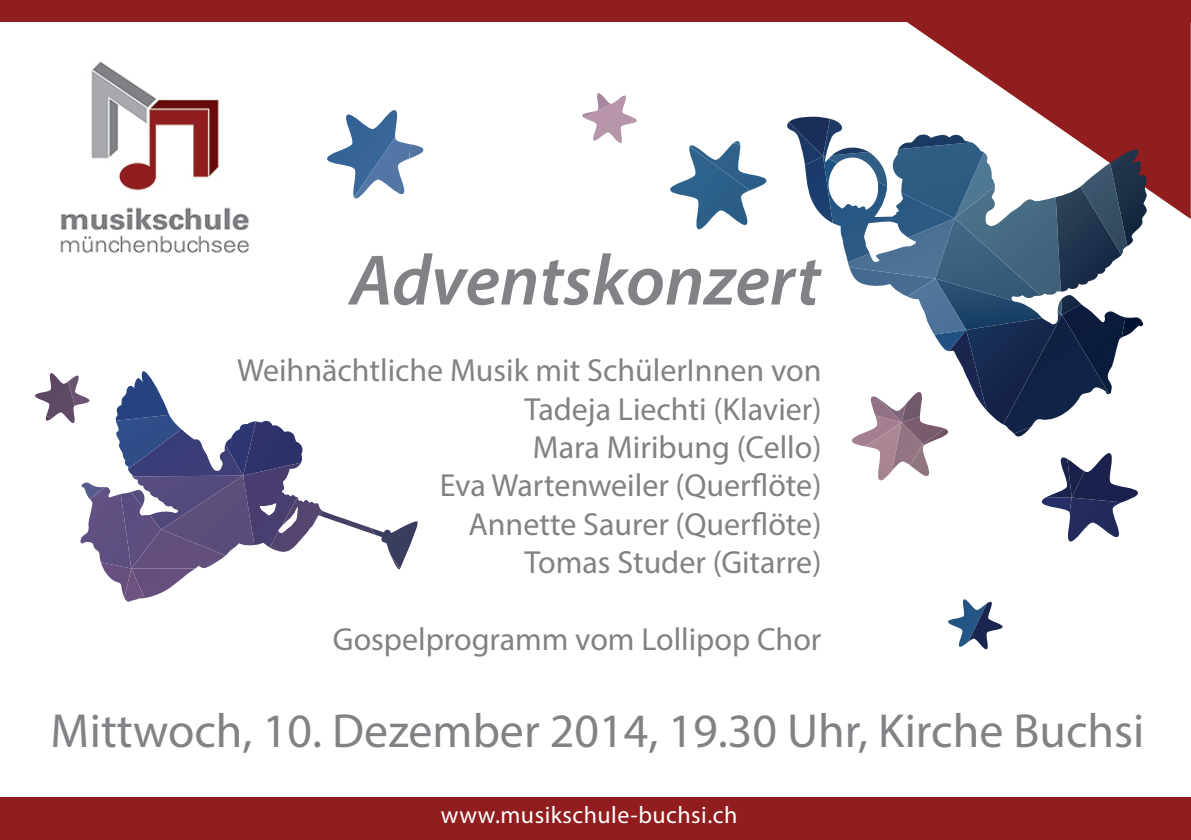
<style>
.page{position:relative;width:1191px;height:840px;background:#fff}
.page>*{position:absolute;margin:0;border:0;box-sizing:border-box;transform-origin:0 0}
.t1{font:italic 600 72px "Myriad Pro";color:#808285}
.t2{font:48px "Myriad Pro";color:#808285}
.t3{font:32px/38.4px "Myriad Pro";color:#808285;text-align:right}
.t4{font:24px "Myriad Pro";letter-spacing:.02em;color:#fff}
</style>
<div class="page">
<svg style="left:907px;top:22px;width:283px;height:197px;fill:#911d1f"></svg>
<div style="left:0;top:0;width:1191px;height:22px;background:#911d1f"></div>
<div style="left:0;top:797px;width:1191px;height:42px;background:#911d1f"></div>
<img style="left:60px;top:61px;width:190px;height:193px">
<svg style="left:582px;top:93px;width:55px;height:50px"></svg>
<svg style="left:327px;top:110px;width:96px;height:89px"></svg>
<svg style="left:35px;top:371px;width:383px;height:231px"></svg>
<svg style="left:670px;top:141px;width:97px;height:89px"></svg>
<svg style="left:948px;top:599px;width:55px;height:51px"></svg>
<svg style="left:787px;top:117px;width:360px;height:425px"></svg>
<h1 class="t1" style="left:350px;top:234px;width:472px">Adventskonzert</h1>
<p class="t3" style="left:237px;top:350px;width:586px">Weihnächtliche Musik mit SchülerInnen von<br>Tadeja Liechti (Klavier)<br>Mara Miribung (Cello)<br>Eva Wartenweiler (Querflöte)<br>Annette Saurer (Querflöte)<br>Tomas Studer (Gitarre)</p>
<p class="t3" style="left:333px;top:619px;width:490px">Gospelprogramm vom Lollipop Chor</p>
<h2 class="t2" style="left:51px;top:700px;width:1095px">Mittwoch, 10. Dezember 2014, 19.30 Uhr, Kirche Buchsi</h2>
<p class="t4" style="left:441px;top:800px;width:298px">www.musikschule-buchsi.ch</p>
</div>
